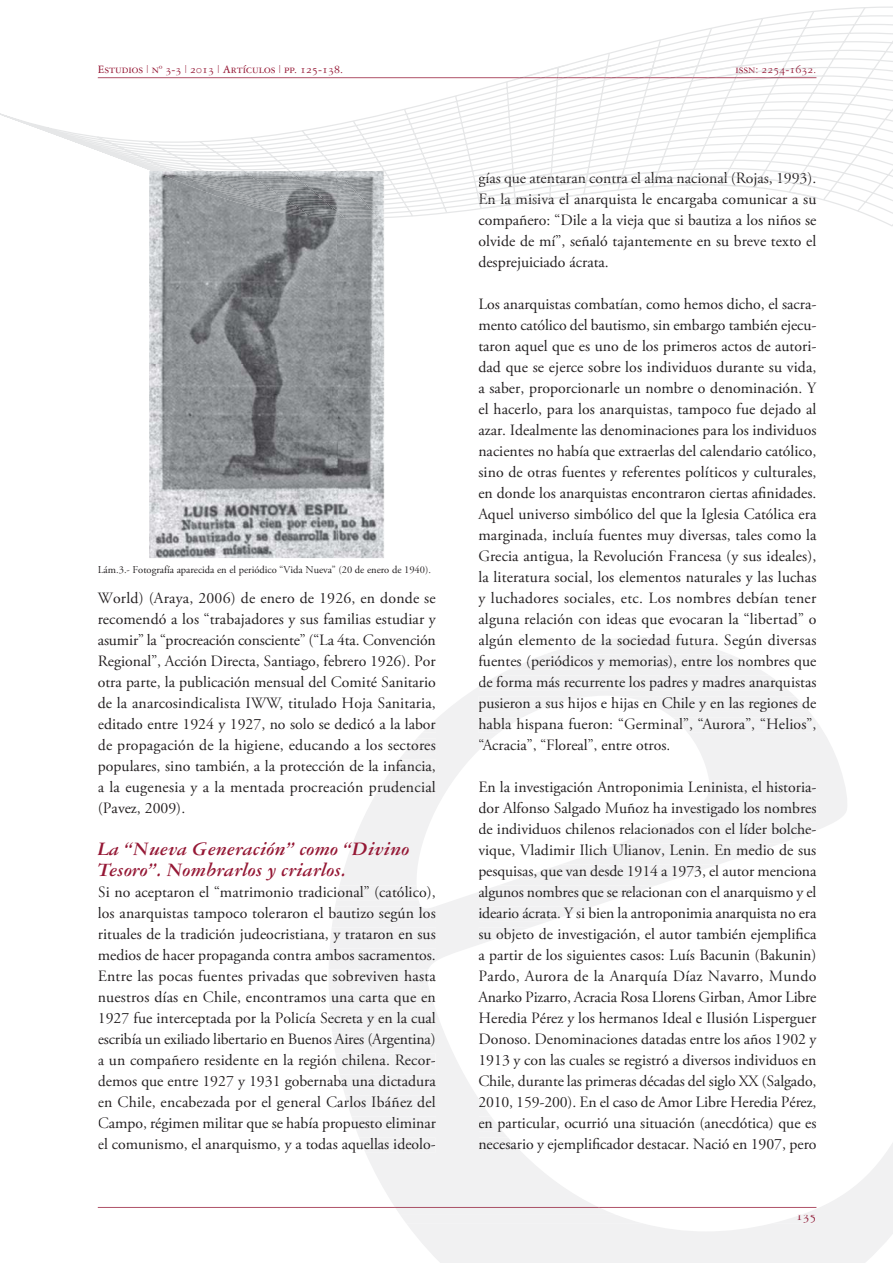
<style>
.page{position:relative;width:893px;height:1263px;background:#fff}
.page>*{position:absolute;margin:0;border:0;box-sizing:border-box;transform-origin:0 0}
.t1{font:20.25px/21px "Garamond Three Bold Italic Os F";color:#951835}
.t2{font:15.75px/21px "Adobe Garamond Pro";color:#231f20;text-align:justify}
.t3{font:13.5px "Garamond Three SC";color:#8e1633}
.t4{font:12px "Garamond Three SC";color:#951835}
.t5{font:10.5px "Adobe Garamond Pro";color:#231f20}
.s1{color:#951835}
</style>
<div class="page">
<svg style="left:0;top:7px;width:893px;height:219px"></svg>
<svg style="left:340px;top:687px;width:553px;height:576px"></svg>
<svg style="left:98px;top:1207px;width:718px;height:1px"></svg>
<svg style="left:400px;top:1215px;width:415px;height:8px"></svg>
<svg style="left:98px;top:65px;width:718px;height:13px"></svg>
<svg style="left:422px;top:719px;width:14px;height:13px"></svg>
<svg style="left:375px;top:738px;width:61px;height:58px"></svg>
<svg style="left:329px;top:885px;width:107px;height:268px"></svg>
<svg style="left:479px;top:171px;width:337px;height:37px"></svg>
<svg style="left:479px;top:637px;width:337px;height:113px"></svg>
<svg style="left:643px;top:780px;width:173px;height:54px"></svg>
<svg style="left:479px;top:843px;width:302px;height:100px"></svg>
<svg style="left:479px;top:1099px;width:7px;height:10px"></svg>
<svg style="left:479px;top:1116px;width:44px;height:37px"></svg>
<img style="left:149px;top:171px;width:235px;height:387px">
<img style="left:152px;top:171px;width:232px;height:48px">
<p class="t4" style="left:98px;top:65px;width:247px">Estudios | nº 3-3 | 2013 | Artículos | pp. 125-138.</p>
<p class="t4" style="left:735px;top:65px;width:82px">issn: 2254-1632.</p>
<p class="t5" style="left:98px;top:565px;width:335px">Lám.3.- Fotografía aparecida en el periódico “Vida Nueva” (20 de enero de 1940).</p>
<p class="t2" style="left:98px;top:588px;width:340px">World) (Araya, 2006) de enero de 1926, en donde se recomendó a los “trabajadores y sus familias estudiar y asumir” la “procreación consciente” (“La 4ta. Convención Regional”, Acción Directa, Santiago, febrero 1926). Por otra parte, la publicación mensual del Comité Sanitario de la anarcosindicalista IWW, titulado Hoja Sanitaria, editado entre 1924 y 1927, no solo se dedicó a la labor de propagación de la higiene, educando a los sectores populares, sino también, a la protección de la infancia, a la eugenesia y a la mentada procreación prudencial (Pavez, 2009).</p>
<p class="t1" style="left:98px;top:840px;width:313px">La “Nueva Generación” como “Divino<br>Tesoro”. Nombrarlos y criarlos.</p>
<p class="t2" style="left:98px;top:882px;width:340px">Si no aceptaron el “matrimonio tradicional” (católico), los anarquistas tampoco toleraron el bautizo según los rituales de la tradición judeocristiana, y trataron en sus medios de hacer propaganda contra ambos sacramentos.<br>Entre las pocas fuentes privadas que sobreviven hasta nuestros días en Chile, encontramos una carta que en 1927 fue interceptada por la Policía Secreta y en la cual escribía un exiliado libertario en Buenos Aires (Argentina) a un compañero residente en la región chilena. Recor&shy;demos que entre 1927 y 1931 gobernaba una dictadura en Chile, encabezada por el general Carlos Ibáñez del Campo, régimen militar que se había propuesto eliminar el comunismo, el anarquismo, y a todas aquellas ideolo-</p>
<p class="t2" style="left:478px;top:168px;width:340px">gías que atentaran contra el alma nacional (Rojas, 1993).<br>En la misiva el anarquista le encargaba comunicar a su compañero: “Dile a la vieja que si bautiza a los niños se olvide de mí”, señaló tajantemente en su breve texto el desprejuiciado ácrata.</p>
<p class="t2" style="left:478px;top:294px;width:340px">Los anarquistas combatían, como hemos dicho, el sacra&shy;mento católico del bautismo, sin embargo también ejecu&shy;taron aquel que es uno de los primeros actos de autori&shy;dad que se ejerce sobre los individuos durante su vida, a saber, proporcionarle un nombre o denominación. Y el hacerlo, para los anarquistas, tampoco fue dejado al azar. Idealmente las denominaciones para los individuos nacientes no había que extraerlas del calendario católico, sino de otras fuentes y referentes políticos y culturales, en donde los anarquistas encontraron ciertas afinidades.<br>Aquel universo simbólico del que la Iglesia Católica era marginada, incluía fuentes muy diversas, tales como la Grecia antigua, la Revolución Francesa (y sus ideales), la literatura social, los elementos naturales y las luchas y luchadores sociales, etc. Los nombres debían tener alguna relación con ideas que evocaran la “libertad” o algún elemento de la sociedad futura. Según diversas fuentes (periódicos y memorias), entre los nombres que de forma más recurrente los padres y madres anarquistas pusieron a sus hijos e hijas en Chile y en las regiones de habla hispana fueron: “Germinal”, “Aurora”, “Helios”, “Acracia”, “Floreal”, entre otros.</p>
<p class="t2" style="left:478px;top:777px;width:340px">En la investigación Antroponimia Leninista, el historia&shy;dor Alfonso Salgado Muñoz ha investigado los nombres de individuos chilenos relacionados con el líder bolche&shy;vique, Vladimir Ilich Ulianov, Lenin. En medio de sus pesquisas, que van desde 1914 a 1973, el autor menciona algunos nombres que se relacionan con el anarquismo y el ideario ácrata. Y si bien la antroponimia anarquista no era s u objeto de investigación, el autor también ejemplifica a partir de los siguientes casos: Luís Bacunin (Bakunin)<br>Pardo, Aurora de la Anarquía Díaz Navarro, Mundo Anarko Pizarro, Acracia Rosa Llorens Girban, Amor Libre Heredia Pérez y los hermanos Ideal e Ilusión Lisperguer Donoso. Denominaciones datadas entre los años 1902 y 1913 y con las cuales se registró a diversos individuos en Chile, durante las primeras décadas del siglo XX (Salgado, 2010, 159-200). En el caso de Amor Libre Heredia Pérez, en particular, ocurrió una situación (anecdótica) que es necesario y ejemplificador destacar. Nació en 1907, pero</p>
<p class="t3" style="left:796px;top:1211px;width:22px"><span class="s1">1</span>35</p>
</div>
